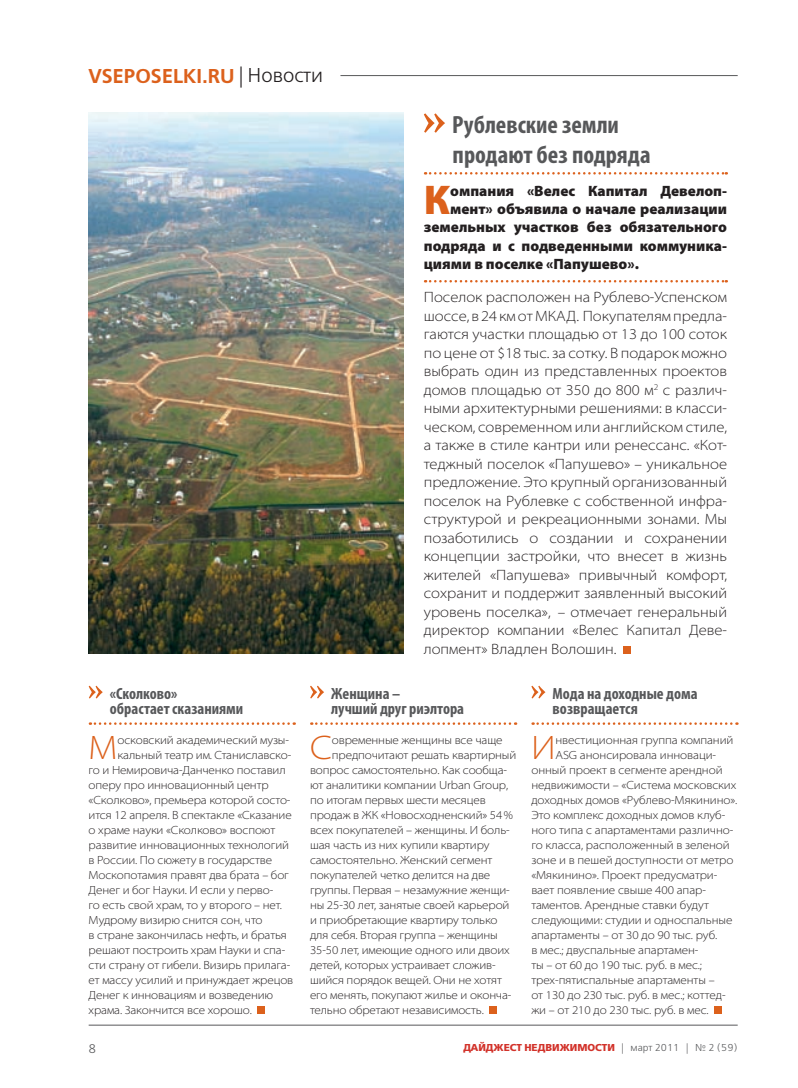
<style>
.page{position:relative;width:798px;height:1088px;background:#fff}
.page>*{position:absolute;margin:0;border:0;box-sizing:border-box;transform-origin:0 0}
.t1{font:900 41.75px "Myriad Pro";color:#dc611c}
.t2{font:300 semi-expanded 34.12px "Myriad Pro";color:#dc611c}
.t3{font:700 condensed 25px/30.5px "Myriad Pro";color:#57585a}
.t4{font:20px "Free Set Demi C";color:#dc611c}
.t5{font:700 condensed 16.25px/15px "Myriad Pro";color:#57585a}
.t6{font:300 semi-expanded 15px/18.5px "Myriad Pro";color:#231f20;text-align:justify}
.t7{font:900 15px "Myriad Pro";color:#231f20}
.t8{font:12.5px "Free Set Light C";color:#57585a}
.t9{font:300 semi-expanded 11.88px "Myriad Pro";letter-spacing:-.01em;color:#231f20}
.t10{font:10px "Free Set Bold C";color:#d2322a}
.s1{font-family:"Free Set Light C";color:#231f20}
.s2{font-family:"Free Set Light C";color:#57585a}
</style>
<div class="page">
<hr style="left:89px;top:1025px;width:648px;height:1px;background:#57585a">
<hr style="left:340px;top:75px;width:397px;height:1px;background:#57585a">
<svg style="left:90px;top:722px;width:204px;height:3px"></svg>
<svg style="left:89px;top:686px;width:14px;height:12px"></svg>
<div style="left:257px;top:1006px;width:7px;height:7px;background:#dc611c"></div>
<svg style="left:311px;top:722px;width:205px;height:3px"></svg>
<svg style="left:310px;top:686px;width:14px;height:12px"></svg>
<div style="left:489px;top:1006px;width:7px;height:7px;background:#dc611c"></div>
<svg style="left:532px;top:722px;width:205px;height:3px"></svg>
<svg style="left:531px;top:686px;width:14px;height:12px"></svg>
<div style="left:713px;top:1006px;width:8px;height:7px;background:#dc611c"></div>
<svg style="left:425px;top:172px;width:301px;height:3px"></svg>
<svg style="left:425px;top:280px;width:301px;height:2px"></svg>
<svg style="left:424px;top:113px;width:21px;height:20px"></svg>
<div style="left:623px;top:646px;width:7px;height:7px;background:#dc611c"></div>
<img style="left:89px;top:112px;width:314px;height:541px">
<p class="t4" style="left:89px;top:69px;width:236px">VSEPOSELKI.RU <span class="s1">| Новости</span></p>
<p class="t3" style="left:452px;top:111px;width:200px">Рублевские земли продают без подряда</p>
<p class="t1" style="left:423px;top:184px;width:28px">К</p>
<p class="t7" style="left:450px;top:185px;width:278px">омпания «Велес Капитал Девелоп-</p>
<p class="t7" style="left:450px;top:203px;width:278px">мент» объявила о начале реализации</p>
<p class="t7" style="left:423px;top:222px;width:304px">земельных участков без обязательного</p>
<p class="t7" style="left:423px;top:240px;width:304px">подряда и с подведенными коммуника-</p>
<p class="t7" style="left:423px;top:259px;width:216px">циями в поселке «Папушево».</p>
<p class="t6" style="left:423px;top:289px;width:305px">Поселок расположен на Рублево-Успенском шоссе, в 24 км от МКАД. Покупателям предла&shy;гаются участки площадью от 13 до 100 соток по цене от $18 тыс. за сотку. В подарок можно выбрать один из представленных проектов домов площадью от 350 до 800 м<sup>2</sup> с различ&shy;ными архитектурными решениями: в класси&shy;ческом, современном или английском стиле, а также в стиле кантри или ренессанс. «Кот&shy;теджный поселок «Папушево» – уникальное предложение. Это крупный организованный поселок на Рублевке с собственной инфра&shy;структурой и рекреационными зонами. Мы позаботились о создании и сохранении концепции застройки, что внесет в жизнь жителей «Папушева» привычный комфорт, сохранит и поддержит заявленный высокий уровень поселка», – отмечает генеральный директор компании «Велес Капитал Деве&shy;лопмент» Владлен Волошин.</p>
<p class="t5" style="left:110px;top:687px;width:135px">«Сколково»<br>обрастает сказаниями</p>
<p class="t2" style="left:89px;top:734px;width:30px">М</p>
<p class="t9" style="left:117px;top:735px;width:173px">осковский академический музы-</p>
<p class="t9" style="left:117px;top:750px;width:175px">кальный театр им. Станиславско-</p>
<p class="t9" style="left:89px;top:765px;width:198px">го и Немировича-Данченко поставил</p>
<p class="t9" style="left:89px;top:780px;width:181px">оперу про инновационный центр</p>
<p class="t9" style="left:89px;top:795px;width:203px">«Сколково», премьера которой состо-</p>
<p class="t9" style="left:89px;top:810px;width:204px">ится 12 апреля. В спектакле «Сказание</p>
<p class="t9" style="left:89px;top:825px;width:188px">о храме науки «Сколково» воспоют</p>
<p class="t9" style="left:89px;top:840px;width:202px">развитие инновационных технологий</p>
<p class="t9" style="left:89px;top:855px;width:185px">в России. По сюжету в государстве</p>
<p class="t9" style="left:89px;top:870px;width:202px">Москопотамия правят два брата – бог</p>
<p class="t9" style="left:89px;top:885px;width:186px">Денег и бог Науки. И если у перво-</p>
<p class="t9" style="left:89px;top:900px;width:194px">го есть свой храм, то у второго – нет.</p>
<p class="t9" style="left:89px;top:915px;width:175px">Мудрому визирю снится сон, что</p>
<p class="t9" style="left:89px;top:930px;width:199px">в стране закончилась нефть, и братья</p>
<p class="t9" style="left:89px;top:945px;width:198px">решают построить храм Науки и спа-</p>
<p class="t9" style="left:89px;top:960px;width:203px">сти страну от гибели. Визирь прилага-</p>
<p class="t9" style="left:89px;top:975px;width:206px">ет массу усилий и принуждает жрецов</p>
<p class="t9" style="left:89px;top:990px;width:186px">Денег к инновациям и возведению</p>
<p class="t9" style="left:89px;top:1005px;width:164px">храма. Закончится все хорошо.</p>
<p class="t5" style="left:331px;top:687px;width:134px">Женщина –<br>лучший друг риэлтора</p>
<p class="t5" style="left:552px;top:687px;width:146px">Мода на доходные дома возвращается</p>
<p class="t2" style="left:310px;top:734px;width:23px">С</p>
<p class="t9" style="left:332px;top:735px;width:172px">овременные женщины все чаще</p>
<p class="t9" style="left:332px;top:750px;width:186px">предпочитают решать квартирный</p>
<p class="t9" style="left:310px;top:765px;width:198px">вопрос самостоятельно. Как сообща-</p>
<p class="t9" style="left:310px;top:780px;width:199px">ют аналитики компании Urban Group,</p>
<p class="t9" style="left:310px;top:795px;width:177px">по итогам первых шести месяцев</p>
<p class="t9" style="left:310px;top:810px;width:204px">продаж в ЖК «Новосходненский» 54 %</p>
<p class="t9" style="left:310px;top:825px;width:201px">всех покупателей – женщины. И боль-</p>
<p class="t9" style="left:310px;top:840px;width:181px">шая часть из них купили квартиру</p>
<p class="t9" style="left:310px;top:855px;width:184px">самостоятельно. Женский сегмент</p>
<p class="t9" style="left:310px;top:870px;width:182px">покупателей четко делится на две</p>
<p class="t9" style="left:310px;top:885px;width:201px">группы. Первая – незамужние женщи-</p>
<p class="t9" style="left:310px;top:900px;width:201px">ны 25-30 лет, занятые своей карьерой</p>
<p class="t9" style="left:310px;top:915px;width:189px">и приобретающие квартиру только</p>
<p class="t9" style="left:310px;top:930px;width:189px">для себя. Вторая группа – женщины</p>
<p class="t9" style="left:310px;top:945px;width:201px">35-50 лет, имеющие одного или двоих</p>
<p class="t9" style="left:310px;top:960px;width:187px">детей, которых устраивает сложив-</p>
<p class="t9" style="left:310px;top:975px;width:193px">шийся порядок вещей. Они не хотят</p>
<p class="t9" style="left:310px;top:990px;width:203px">его менять, покупают жилье и оконча-</p>
<p class="t9" style="left:310px;top:1005px;width:175px">тельно обретают независимость.</p>
<p class="t2" style="left:531px;top:734px;width:26px">И</p>
<p class="t9" style="left:555px;top:735px;width:179px">нвестиционная группа компаний</p>
<p class="t9" style="left:555px;top:750px;width:162px">ASG анонсировала инноваци-</p>
<p class="t9" style="left:531px;top:765px;width:193px">онный проект в сегменте арендной</p>
<p class="t9" style="left:531px;top:780px;width:206px">недвижимости – «Система московских</p>
<p class="t9" style="left:531px;top:795px;width:207px">доходных домов «Рублево-Мякинино».</p>
<p class="t9" style="left:531px;top:810px;width:195px">Это комплекс доходных домов клуб-</p>
<p class="t9" style="left:531px;top:825px;width:203px">ного типа с апартаментами различно-</p>
<p class="t9" style="left:531px;top:840px;width:200px">го класса, расположенный в зеленой</p>
<p class="t9" style="left:531px;top:855px;width:203px">зоне и в пешей доступности от метро</p>
<p class="t9" style="left:531px;top:870px;width:187px">«Мякинино». Проект предусматри-</p>
<p class="t9" style="left:531px;top:885px;width:176px">вает появление свыше 400 апар-</p>
<p class="t9" style="left:531px;top:900px;width:179px">таментов. Арендные ставки будут</p>
<p class="t9" style="left:531px;top:915px;width:202px">следующими: студии и односпальные</p>
<p class="t9" style="left:531px;top:930px;width:187px">апартаменты – от 30 до 90 тыс. руб.</p>
<p class="t9" style="left:531px;top:945px;width:168px">в мес.; двуспальные апартамен-</p>
<p class="t9" style="left:531px;top:960px;width:172px">ты – от 60 до 190 тыс. руб. в мес.;</p>
<p class="t9" style="left:531px;top:975px;width:185px">трех-пятиспальные апартаменты –</p>
<p class="t9" style="left:531px;top:990px;width:196px">от 130 до 230 тыс. руб. в мес.; коттед-</p>
<p class="t9" style="left:531px;top:1005px;width:179px">жи – от 210 до 230 тыс. руб. в мес.</p>
<p class="t8" style="left:89px;top:1043px;width:9px">8</p>
<p class="t10" style="left:463px;top:1044px;width:276px">ДАЙДЖЕСТ НЕДВИЖИМОСТИ <span class="s2">| март 2011 | № 2 (59)</span></p>
</div>
